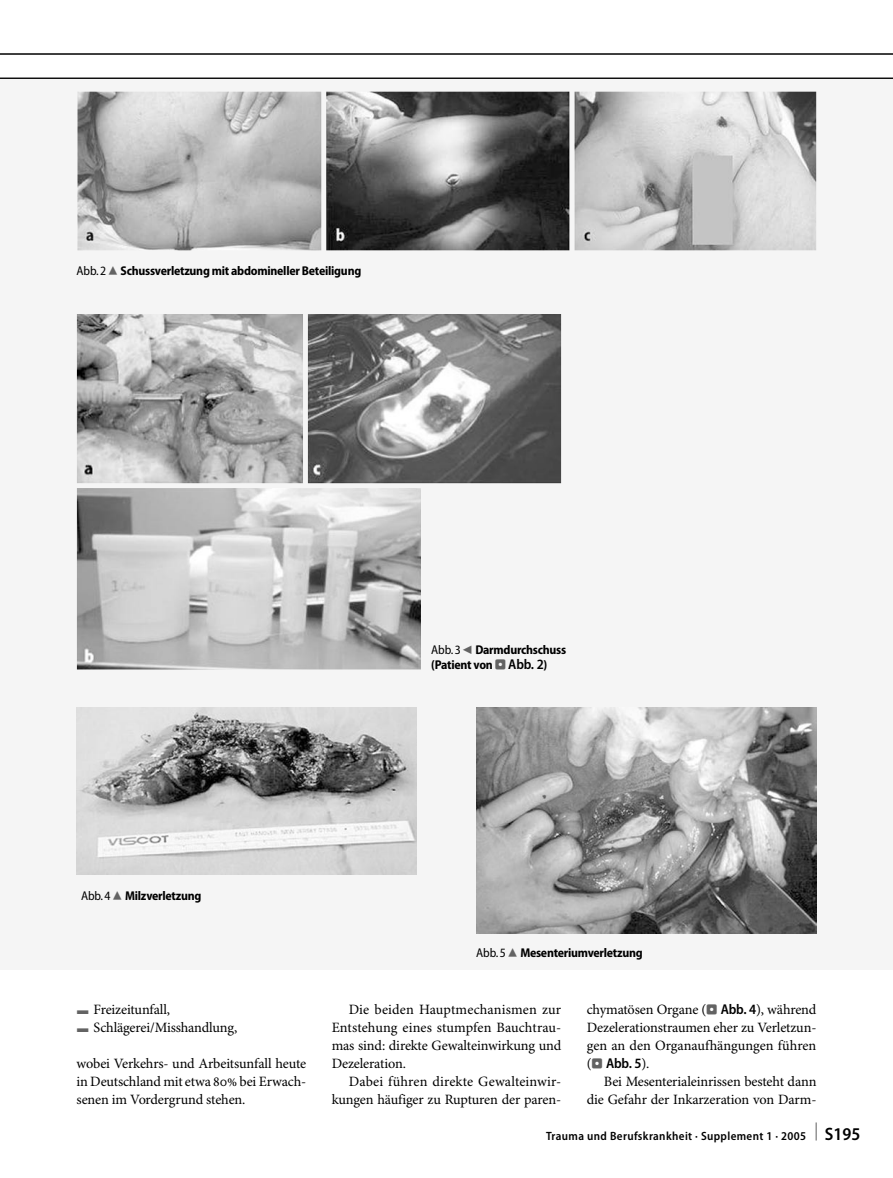
<style>
.page{position:relative;width:893px;height:1178px;background:#fff}
.page>*{position:absolute;margin:0;border:0;box-sizing:border-box;transform-origin:0 0}
.t1{font:14.25px/18px "Minion Pro";letter-spacing:-.01em;color:#000;text-align:justify}
.t2{font:600 semi-condensed 14.25px "Myriad Pro";color:#000}
.t3{font:700 semi-condensed 12.75px/15px "Myriad Pro";letter-spacing:-.02em;color:#000}
.t4{font:600 semi-condensed 12px "Myriad Pro";letter-spacing:.03em;color:#000}
.s1{font-weight:400}
.s2{font-family:"S Buttons";font-weight:400;font-stretch:normal;font-size:14.25px;color:#636363}
.s3{font-family:"S Buttons";font-weight:400;font-stretch:normal;font-size:13.5px;color:#636363}
.s4{font-weight:600;font-size:14.25px}
.s5{font-family:"S Buttons";color:#636363}
.s6{font-family:"S Buttons";font-size:13.5px;color:#636363}
.s7{font-family:"Myriad Pro";font-weight:600;font-stretch:semi-condensed}
.s8{font-family:"Minion Pro";font-weight:400;font-stretch:normal}
.s9{font-size:18px}
</style>
<div class="page">
<img style="left:77px;top:91px;width:739px;height:160px">
<img style="left:77px;top:314px;width:484px;height:356px">
<img style="left:77px;top:708px;width:340px;height:167px">
<img style="left:476px;top:708px;width:340px;height:225px">
<hr style="left:0;top:54px;width:893px;height:1px;background:#000">
<hr style="left:0;top:78px;width:893px;height:1px;background:#000">
<p class="t3" style="left:77px;top:263px;width:286px"><span class="s1">Abb. 2</span><span class="s2">8</span> Schussverletzung mit abdomineller Beteiligung</p>
<p class="t3" style="left:81px;top:888px;width:122px"><span class="s1">Abb. 4</span><span class="s2">8</span> Milzverletzung</p>
<p class="t3" style="left:431px;top:642px;width:136px"><span class="s1">Abb. 3</span><span class="s2">9</span> Darmdurchschuss (Patient von <span class="s3">.</span> <span class="s4">Abb. 2</span>)</p>
<p class="t3" style="left:476px;top:945px;width:168px"><span class="s1">Abb. 5</span><span class="s2">8</span> Mesenteriumverletzung</p>
<p class="t1" style="left:77px;top:1000px;width:162px"><span class="s5">F</span> Freizeitunfall,<br><span class="s5">F</span> Schlägerei/Misshandlung,</p>
<p class="t1" style="left:77px;top:1054px;width:231px">wobei Verkehrs- und Arbeitsunfall heute in Deutschland mit etwa 80% bei Erwach&shy;senen im Vordergrund stehen.</p>
<p class="t1" style="left:332px;top:1000px;width:231px;text-indent:17px">Die beiden Hauptmechanismen zur Entstehung eines stumpfen Bauchtrau&shy;mas sind: direkte Gewalteinwirkung und Dezeleration.</p>
<p class="t1" style="left:332px;top:1072px;width:231px;text-align:right">Dabei führen direkte Gewalteinwir&shy;kungen häufiger zu Rupturen der paren-</p>
<p class="t1" style="left:587px;top:1000px;width:231px">chymatösen Organe (<span class="s6">.</span> <span class="s7">Abb. 4</span>), während Dezelerationstraumen eher zu Verletzun&shy;gen an den Organaufhängungen führen</p>
<p class="t2" style="left:587px;top:1055px;width:64px"><span class="s8">(</span><span class="s3">.</span> Abb. 5<span class="s8">).</span></p>
<p class="t1" style="left:587px;top:1072px;width:231px;text-align:right">Bei Mesenterialeinrissen besteht dann die Gefahr der Inkarzeration von Darm-</p>
<p class="t4" style="left:546px;top:1129px;width:316px">Trauma und Berufskrankheit · Supplement 1 · 2005 <sup>|</sup> <span class="s9">S195</span></p>
</div>
